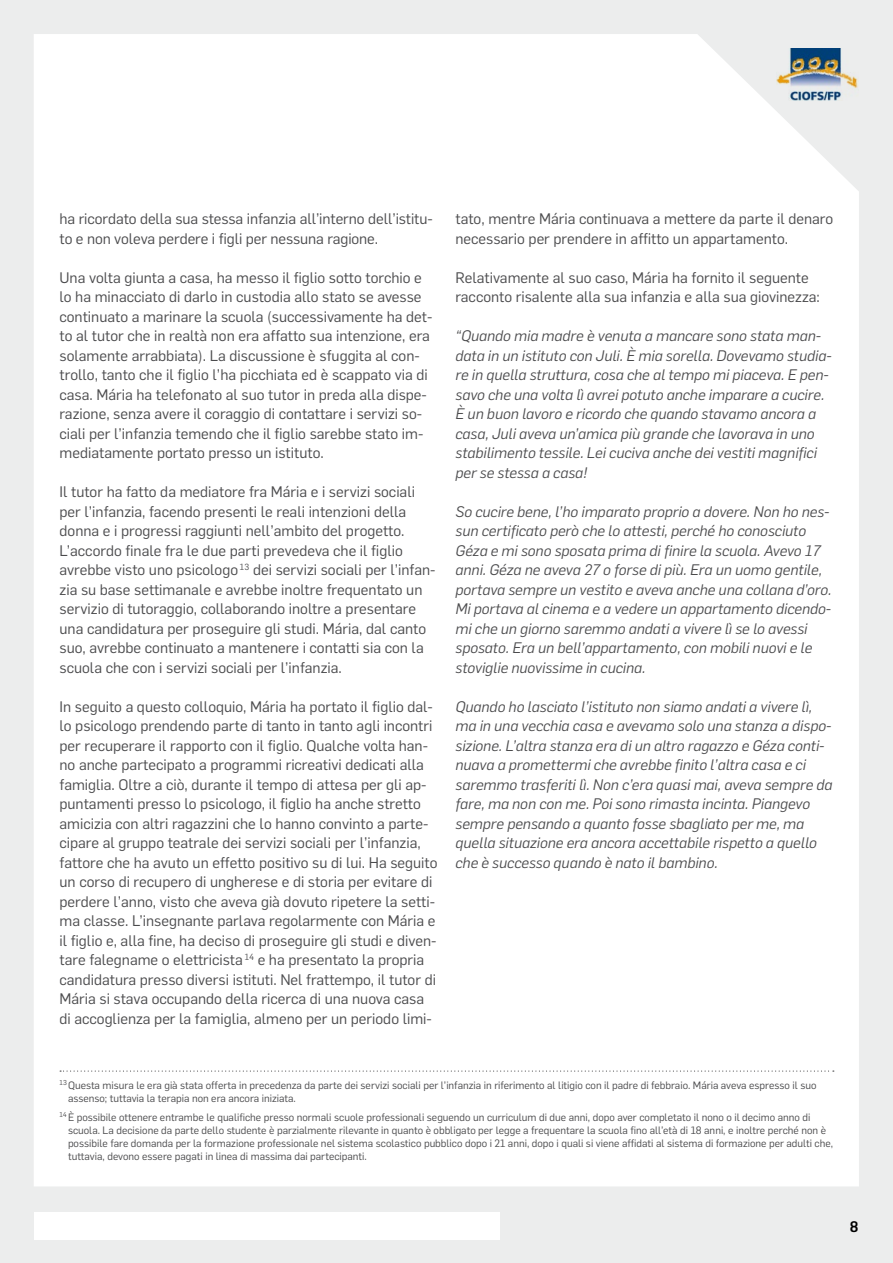
<style>
.page{position:relative;width:893px;height:1263px;background:#eceded}
.page>*{position:absolute;margin:0;border:0;box-sizing:border-box;transform-origin:0 0}
.t1{font:15px/19.5px "Flama";color:#4b4b4d}
.t2{font:italic 15px/19.5px "Flama";color:#4b4b4d}
.t3{font:500 15px "Flama";color:#000}
.t4{font:10.5px/13px "Flama";color:#4b4b4d}
</style>
<div class="page">
<div style="left:34px;top:34px;width:825px;height:1152px;background:#fff"></div>
<div style="left:34px;top:1212px;width:466px;height:27px;background:#fff"></div>
<img style="left:777px;top:48px;width:82px;height:53px">
<svg style="left:60px;top:1070px;width:774px;height:2px"></svg>
<p class="t1" style="left:60px;top:208px;width:375px">ha ricordato della sua stessa infanzia all’interno dell’istitu&shy;to e non voleva perdere i figli per nessuna ragione.</p>
<p class="t1" style="left:60px;top:267px;width:374px">Una volta giunta a casa, ha messo il figlio sotto torchio e lo ha minacciato di darlo in custodia allo stato se avesse continuato a marinare la scuola (successivamente ha det&shy;to al tutor che in realtà non era affatto sua intenzione, era solamente arrabbiata). La discussione è sfuggita al con&shy;trollo, tanto che il figlio l’ha picchiata ed è scappato via di casa. Mária ha telefonato al suo tutor in preda alla dispe&shy;razione, senza avere il coraggio di contattare i servizi so&shy;ciali per l’infanzia temendo che il figlio sarebbe stato im&shy;mediatamente portato presso un istituto.</p>
<p class="t1" style="left:60px;top:481px;width:378px">Il tutor ha fatto da mediatore fra Mária e i servizi sociali per l’infanzia, facendo presenti le reali intenzioni della donna e i progressi raggiunti nell’ambito del progetto.<br>L’accordo finale fra le due parti prevedeva che il figlio avrebbe visto uno psicologo <sup>13</sup> dei servizi sociali per l’infan&shy;zia su base settimanale e avrebbe inoltre frequentato un servizio di tutoraggio, collaborando inoltre a presentare una candidatura per proseguire gli studi. Mária, dal canto suo, avrebbe continuato a mantenere i contatti sia con la scuola che con i servizi sociali per l’infanzia.</p>
<p class="t1" style="left:60px;top:696px;width:379px">In seguito a questo colloquio, Mária ha portato il figlio dal&shy;lo psicologo prendendo parte di tanto in tanto agli incontri per recuperare il rapporto con il figlio. Qualche volta han&shy;no anche partecipato a programmi ricreativi dedicati alla famiglia. Oltre a ciò, durante il tempo di attesa per gli ap&shy;puntamenti presso lo psicologo, il figlio ha anche stretto amicizia con altri ragazzini che lo hanno convinto a parte&shy;cipare al gruppo teatrale dei servizi sociali per l’infanzia, fattore che ha avuto un effetto positivo su di lui. Ha seguito un corso di recupero di ungherese e di storia per evitare di perdere l’anno, visto che aveva già dovuto ripetere la setti&shy;ma classe. L’insegnante parlava regolarmente con Mária e il figlio e, alla fine, ha deciso di proseguire gli studi e diven&shy;tare falegname o elettricista <sup>14</sup> e ha presentato la propria candidatura presso diversi istituti. Nel frattempo, il tutor di Mária si stava occupando della ricerca di una nuova casa di accoglienza per la famiglia, almeno per un periodo limi-</p>
<p class="t1" style="left:455px;top:208px;width:379px">tato, mentre Mária continuava a mettere da parte il denaro necessario per prendere in affitto un appartamento.</p>
<p class="t1" style="left:455px;top:267px;width:366px">Relativamente al suo caso, Mária ha fornito il seguente racconto risalente alla sua infanzia e alla sua giovinezza:</p>
<p class="t2" style="left:455px;top:325px;width:378px">“Quando mia madre è venuta a mancare sono stata man&shy;data in un istituto con Juli. È mia sorella. Dovevamo studia&shy;re in quella struttura, cosa che al tempo mi piaceva. E pen&shy;savo che una volta lì avrei potuto anche imparare a cucire.<br>È un buon lavoro e ricordo che quando stavamo ancora a casa, Juli aveva un’amica più grande che lavorava in uno stabilimento tessile. Lei cuciva anche dei vestiti magnifici per se stessa a casa!</p>
<p class="t2" style="left:455px;top:501px;width:377px">So cucire bene, l’ho imparato proprio a dovere. Non ho nes&shy;sun certificato però che lo attesti, perché ho conosciuto Géza e mi sono sposata prima di finire la scuola. Avevo 17 anni. Géza ne aveva 27 o forse di più. Era un uomo gentile, portava sempre un vestito e aveva anche una collana d’oro.<br>Mi portava al cinema e a vedere un appartamento dicendo&shy;mi che un giorno saremmo andati a vivere lì se lo avessi sposato. Era un bell’appartamento, con mobili nuovi e le stoviglie nuovissime in cucina.</p>
<p class="t2" style="left:455px;top:696px;width:379px">Quando ho lasciato l’istituto non siamo andati a vivere lì, ma in una vecchia casa e avevamo solo una stanza a dispo&shy;sizione. L’altra stanza era di un altro ragazzo e Géza conti&shy;nuava a promettermi che avrebbe finito l’altra casa e ci saremmo trasferiti lì. Non c’era quasi mai, aveva sempre da fare, ma non con me. Poi sono rimasta incinta. Piangevo sempre pensando a quanto fosse sbagliato per me, ma quella situazione era ancora accettabile rispetto a quello che è successo quando è nato il bambino.</p>
<p class="t4" style="left:68px;top:1078px;width:750px;text-indent:-9px"><sup>13</sup>Questa misura le era già stata offerta in precedenza da parte dei servizi sociali per l’infanzia in riferimento al litigio con il padre di febbraio. Mária aveva espresso il suo assenso; tuttavia la terapia non era ancora iniziata.</p>
<p class="t4" style="left:68px;top:1110px;width:767px;text-indent:-9px"><sup>14</sup>È possibile ottenere entrambe le qualifiche presso normali scuole professionali seguendo un curriculum di due anni, dopo aver completato il nono o il decimo anno di scuola. La decisione da parte dello studente è parzialmente rilevante in quanto è obbligato per legge a frequentare la scuola fino all’età di 18 anni, e inoltre perché non è possibile fare domanda per la formazione professionale nel sistema scolastico pubblico dopo i 21 anni, dopo i quali si viene affidati al sistema di formazione per adulti che, tuttavia, devono essere pagati in linea di massima dai partecipanti.</p>
<p class="t3" style="left:850px;top:1216px;width:10px">8</p>
</div>
